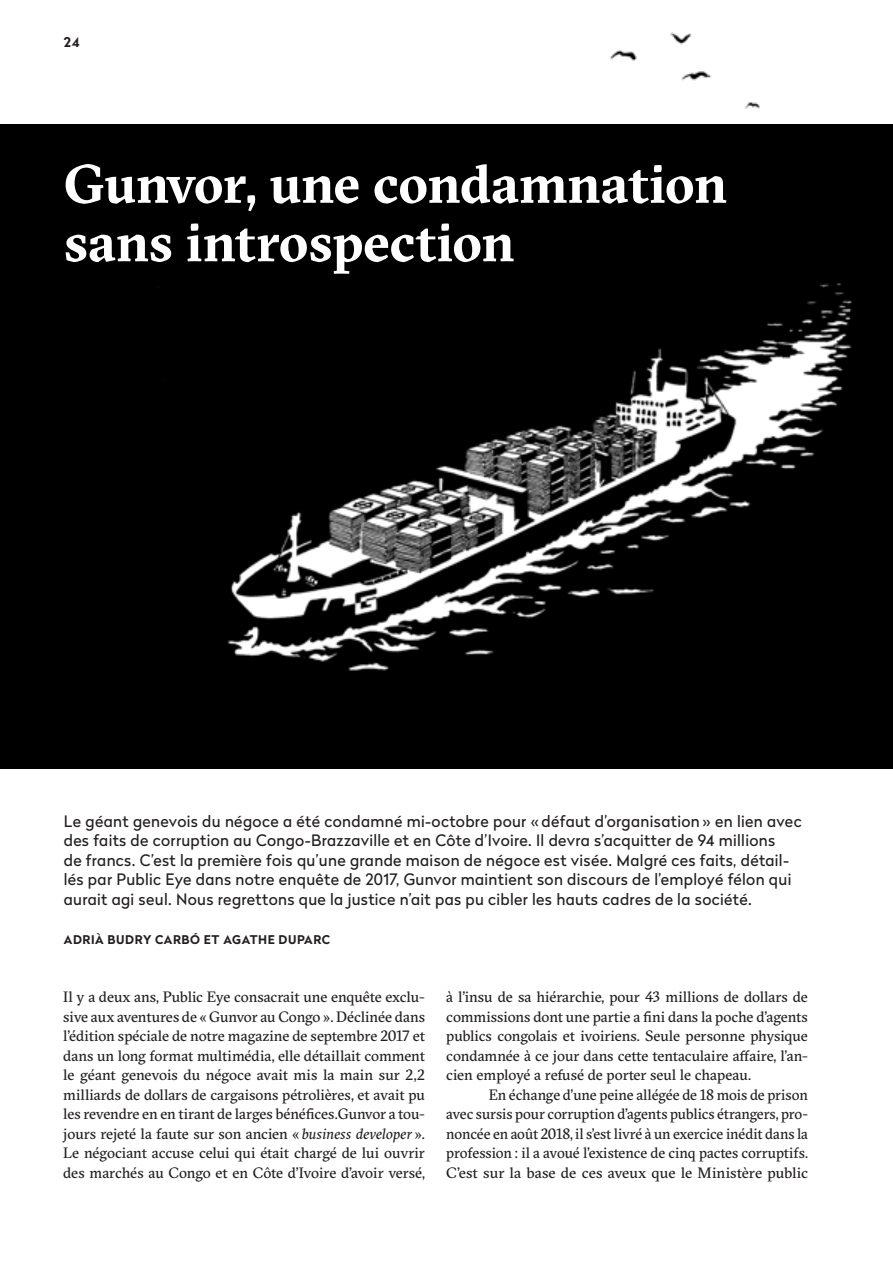
<style>
.page{position:relative;width:893px;height:1263px;background:#fff}
.page>*{position:absolute;margin:0;border:0;box-sizing:border-box;transform-origin:0 0}
.t1{font:700 54px/58.5px "GT Sectra";letter-spacing:-.005em;color:#fff}
.t2{font:15.75px/19.5px "Radikal";letter-spacing:.02em;color:#231f20}
.t3{font:15px/19.5px "GT Sectra";color:#231f20;text-align:justify}
.t4{font:700 13.5px "Radikal";color:#231f20}
.t5{font:700 12px "Radikal";letter-spacing:.045em;color:#231f20}
.s1{font-style:italic}
</style>
<div class="page">
<img style="left:0;top:32px;width:893px;height:93px">
<img style="left:0;top:125px;width:893px;height:643px">
<p class="t4" style="left:64px;top:32px;width:17px">24</p>
<h1 class="t1" style="left:64px;top:154px;width:665px">Gunvor, une condamnation sans introspection</h1>
<p class="t2" style="left:64px;top:811px;width:739px">Le géant genevois du négoce a été condamné mi-octobre pour « défaut d’organisation » en lien avec des faits de corruption au Congo-Brazzaville et en Côte d’Ivoire. Il devra s’acquitter de 94 millions<br>de francs. C’est la première fois qu’une grande maison de négoce est visée. Malgré ces faits, détail&shy;lés par Public Eye dans notre enquête de 2017, Gunvor maintient son discours de l’employé félon qui aurait agi seul. Nous regrettons que la justice n’ait pas pu cibler les hauts cadres de la société.</p>
<p class="t5" style="left:64px;top:931px;width:268px">ADRIÀ BUDRY CARBÓ ET AGATHE DUPARC</p>
<p class="t3" style="left:63px;top:987px;width:363px">Il y a deux ans, Public Eye consacrait une enquête exclu&shy;sive aux aventures de « Gunvor au Congo ». Déclinée dans l’édition spéciale de notre magazine de septembre 2017 et dans un long format multimédia, elle détaillait comment le géant genevois du négoce avait mis la main sur 2,2 milliards de dollars de cargaisons pétrolières, et avait pu les revendre en en tirant de larges bénéfices.Gunvor a tou&shy;jours rejeté la faute sur son ancien « <span class="s1">business developer</span> ».<br>Le négociant accuse celui qui était chargé de lui ouvrir des marchés au Congo et en Côte d’Ivoire d’avoir versé,</p>
<p class="t3" style="left:446px;top:987px;width:363px">à l’insu de sa hiérarchie, pour 43 millions de dollars de commissions dont une partie a fini dans la poche d’agents publics congolais et ivoiriens. Seule personne physique condamnée à ce jour dans cette tentaculaire affaire, l’an&shy;cien employé a refusé de porter seul le chapeau.</p>
<p class="t3" style="left:446px;top:1085px;width:363px;text-indent:43px">En échange d’une peine allégée de 18 mois de prison avec sursis pour corruption d’agents publics étrangers, pro&shy;noncée en août 2018, il s’est livré à un exercice inédit dans la profession : il a avoué l’existence de cinq pactes corruptifs.<br>C’est sur la base de ces aveux que le Ministère public</p>
</div>
